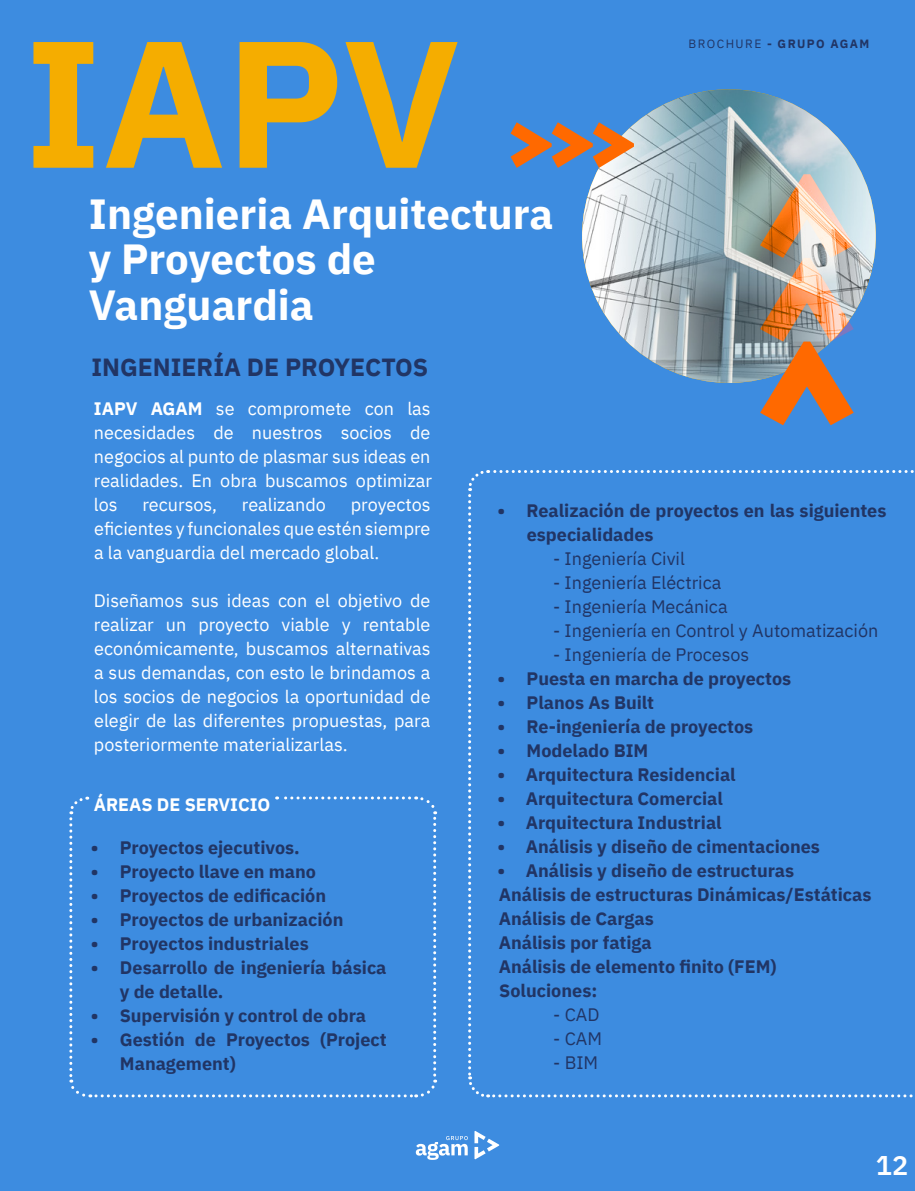
<style>
.page{position:relative;width:915px;height:1191px;background:#fff}
.page>*{position:absolute;margin:0;border:0;box-sizing:border-box;transform-origin:0 0}
.t1{font:700 180px "IBM Plex Sans";color:#f5ad00}
.t2{font:700 42px/45.6px "IBM Plex Sans";color:#fff}
.t3{font:600 27px "IBM Plex Sans";color:#fff}
.t4{font:700 24.75px "IBM Plex Sans";color:#213565}
.t5{font:700 18px/24px "IBM Plex Sans";color:#213565}
.t6{font:18px/24px "IBM Plex Sans";color:#fff;text-align:justify}
.t7{font:18px "IBM Plex Sans";color:#213565}
.t8{font:700 18px "IBM Plex Sans";color:#fff}
.t9{font:700 12px "IBM Plex Sans";letter-spacing:.12em;color:#213565}
.s1{font-weight:400}
.s2{font-weight:700}
</style>
<div class="page">
<div style="left:0;top:0;width:914px;height:1191px;background:#3d8ce0"></div>
<svg style="left:474px;top:1131px;width:25px;height:28px"></svg>
<svg style="left:415px;top:1136px;width:52px;height:23px"></svg>
<svg style="left:468px;top:468px;width:447px;height:631px"></svg>
<svg style="left:69px;top:796px;width:369px;height:302px"></svg>
<img style="left:582px;top:89px;width:293px;height:294px;border-radius:147px">
<svg style="left:510px;top:122px;width:123px;height:46px"></svg>
<svg style="left:759px;top:174px;width:94px;height:251px;background:#ba9c8a"></svg>
<h1 class="t1" style="left:24px;top:-39px;width:437px">IAPV</h1>
<h2 class="t2" style="left:89px;top:187px;width:465px">Ingenieria Arquitectura y Proyectos de<br>Vanguardia</h2>
<h3 class="t4" style="left:91px;top:347px;width:338px">INGENIERÍA DE PROYECTOS</h3>
<p class="t9" style="left:688px;top:34px;width:182px"><span class="s1">BROCHURE</span> - GRUPO AGAM</p>
<p class="t6" style="left:94px;top:395px;width:339px"><span class="s2">IAPV AGAM</span> se compromete con las necesidades de nuestros socios de negocios al punto de plasmar sus ideas en realidades. En obra buscamos optimizar los</p>
<p class="t6" style="left:142px;top:491px;width:76px">recursos,</p>
<p class="t6" style="left:242px;top:491px;width:86px">realizando</p>
<p class="t6" style="left:94px;top:491px;width:338px;text-indent:257px">proyectos eficientes y funcionales que estén siempre a la vanguardia del mercado global.</p>
<p class="t6" style="left:94px;top:587px;width:338px">Diseñamos sus ideas con el objetivo de realizar un proyecto viable y rentable económicamente, buscamos alternativas a sus demandas, con esto le brindamos a los socios de negocios la oportunidad de elegir de las diferentes propuestas, para posteriormente materializarlas.</p>
<p class="t8" style="left:94px;top:790px;width:178px">ÁREAS DE SERVICIO</p>
<p class="t5" style="left:91px;top:834px;width:210px">• Proyectos ejecutivos.</p>
<p class="t5" style="left:91px;top:858px;width:227px">• Proyecto llave en mano</p>
<p class="t5" style="left:91px;top:882px;width:237px">• Proyectos de edificación</p>
<p class="t5" style="left:91px;top:906px;width:254px">• Proyectos de urbanización</p>
<p class="t5" style="left:91px;top:930px;width:219px">• Proyectos industriales</p>
<p class="t5" style="left:120px;top:954px;width:268px;text-indent:-29px">• Desarrollo de ingeniería básica y de detalle.</p>
<p class="t5" style="left:91px;top:1002px;width:276px">• Supervisión y control de obra</p>
<p class="t5" style="left:120px;top:1026px;width:268px;text-indent:-29px">• Gestión de Proyectos (Project<br>Management)</p>
<p class="t5" style="left:526px;top:497px;width:361px;text-indent:-29px">• Realización de proyectos en las siguientes especialidades</p>
<p class="t7" style="left:553px;top:544px;width:133px">- Ingeniería Civil</p>
<p class="t7" style="left:553px;top:568px;width:170px">- Ingeniería Eléctrica</p>
<p class="t7" style="left:553px;top:592px;width:176px">- Ingeniería Mecánica</p>
<p class="t7" style="left:553px;top:616px;width:326px">- Ingeniería en Control y Automatización</p>
<p class="t7" style="left:553px;top:640px;width:198px">- Ingeniería de Procesos</p>
<p class="t5" style="left:497px;top:665px;width:295px">• Puesta en marcha de proyectos</p>
<p class="t5" style="left:497px;top:689px;width:158px">• Planos As Built</p>
<p class="t5" style="left:497px;top:713px;width:257px">• Re-ingeniería de proyectos</p>
<p class="t5" style="left:497px;top:737px;width:152px">• Modelado BIM</p>
<p class="t5" style="left:497px;top:761px;width:240px">• Arquitectura Residencial</p>
<p class="t5" style="left:497px;top:785px;width:227px">• Arquitectura Comercial</p>
<p class="t5" style="left:497px;top:809px;width:226px">• Arquitectura Industrial</p>
<p class="t5" style="left:497px;top:833px;width:324px">• Análisis y diseño de cimentaciones</p>
<p class="t5" style="left:497px;top:857px;width:375px">• Análisis y diseño de estructuras<br>Análisis de estructuras Dinámicas/Estáticas<br>Análisis de Cargas<br>Análisis por fatiga<br>Análisis de elemento finito (FEM)<br>Soluciones:</p>
<p class="t7" style="left:553px;top:1000px;width:48px">- CAD</p>
<p class="t7" style="left:553px;top:1024px;width:50px">- CAM</p>
<p class="t7" style="left:553px;top:1048px;width:46px">- BIM</p>
<h3 class="t3" style="left:875px;top:1144px;width:34px">12</h3>
</div>
